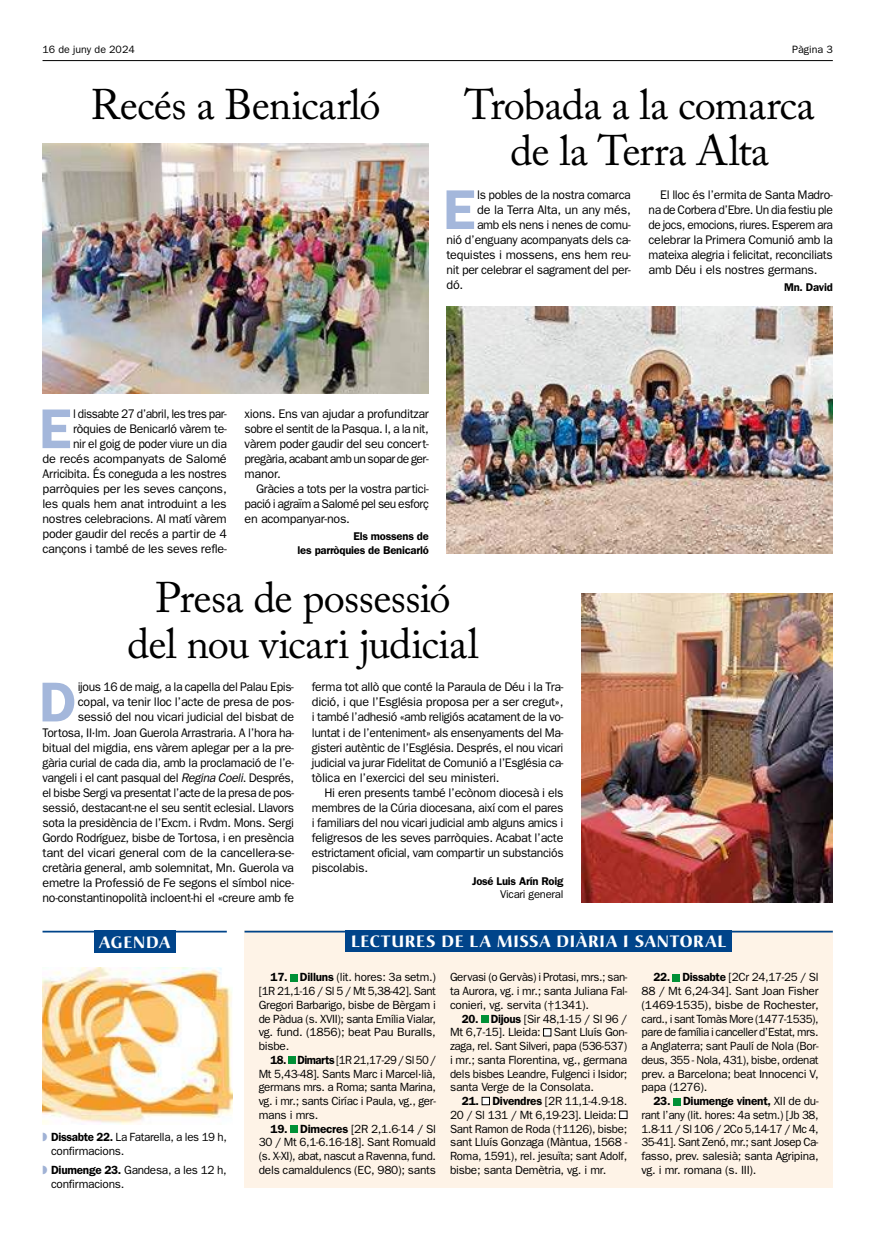
<style>
.page{position:relative;width:886px;height:1241px;background:#fff}
.page>*{position:absolute;margin:0;border:0;box-sizing:border-box;transform-origin:0 0}
.t1{font:600 56.38px "Franklin Gothic";color:#a4b7db}
.t2{font:600 56.25px "Franklin Gothic";color:#a4b7db}
.t3{font:42.5px/46.2px "Adobe Caslon Pro";letter-spacing:-.02em;color:#000;text-align:center}
.t4{font:700 16.25px "Christiana";letter-spacing:.045em;color:#fff}
.t5{font:12.5px/15px "Franklin Gothic";letter-spacing:-.025em;color:#000;text-align:justify}
.t6{font:12.5px/15px "Franklin Gothic";letter-spacing:-.025em;color:#000;text-align:right;scale:.95 1}
.t7{font:11.88px/13.8px "Franklin Gothic";letter-spacing:-.02em;color:#000;text-align:justify}
.t8{font:11.88px/13.8px "Franklin Gothic";letter-spacing:-.02em;color:#000;text-align:justify;scale:.95 1}
.t9{font:600 11.25px/13.1px "Franklin Gothic";letter-spacing:-.02em;color:#000;text-align:right}
.t10{font:11.25px "Franklin Gothic";letter-spacing:-.02em;color:#000}
.t11{font:10.62px "Franklin Gothic";color:#000}
.s1{font-style:italic}
.s2{color:#a0b2d5}
.s3{font-weight:600}
</style>
<div class="page">
<hr style="left:43px;top:60px;width:790px;height:1px;background:#000">
<div style="left:244px;top:930px;width:589px;height:257px;background:#fef3e7"></div>
<div style="left:94px;top:930px;width:81px;height:22px;background:#00448a"></div>
<hr style="left:43px;top:930px;width:184px;height:2px;background:#00448a">
<div style="left:290px;top:974px;width:7px;height:7px;background:#009036"></div>
<div style="left:288px;top:1056px;width:7px;height:7px;background:#009036"></div>
<div style="left:290px;top:1125px;width:8px;height:7px;background:#009036"></div>
<div style="left:481px;top:1015px;width:7px;height:7px;background:#009036"></div>
<div style="left:543px;top:1028px;width:8px;height:7px;background:#fff"></div>
<div style="left:543px;top:1028px;width:8px;height:8px;border:1px solid #000"></div>
<div style="left:482px;top:1097px;width:7px;height:7px;background:#fff"></div>
<div style="left:482px;top:1096px;width:8px;height:8px;border:1px solid #000"></div>
<div style="left:620px;top:1110px;width:7px;height:8px;background:#fff"></div>
<div style="left:619px;top:1110px;width:8px;height:8px;border:1px solid #000"></div>
<div style="left:673px;top:974px;width:7px;height:7px;background:#009036"></div>
<div style="left:673px;top:1097px;width:7px;height:7px;background:#009036"></div>
<div style="left:345px;top:930px;width:387px;height:21px;background:#00448a"></div>
<hr style="left:244px;top:930px;width:589px;height:2px;background:#00448a">
<img style="left:43px;top:144px;width:386px;height:249px">
<img style="left:581px;top:594px;width:252px;height:308px">
<img style="left:43px;top:967px;width:189px;height:156px">
<img style="left:446px;top:306px;width:387px;height:247px">
<p class="t11" style="left:43px;top:46px;width:94px">16 de juny de 2024</p>
<p class="t11" style="left:792px;top:46px;width:42px">Pàgina 3</p>
<h3 class="t3" style="left:91px;top:82px;width:292px">Recés a Benicarló</h3>
<h3 class="t3" style="left:465px;top:82px;width:352px">Trobada a la comarca de la Terra Alta</h3>
<h2 class="t2" style="left:443px;top:189px;width:34px">E</h2>
<p class="t5" style="left:477px;top:188px;width:155px">ls pobles de la nostra comarca</p>
<p class="t5" style="left:477px;top:203px;width:155px">de la Terra Alta, un any més,</p>
<p class="t5" style="left:477px;top:218px;width:155px">amb els nens i nenes de comu-</p>
<p class="t5" style="left:446px;top:233px;width:186px">nió d’enguany acompanyats dels ca-</p>
<p class="t5" style="left:446px;top:248px;width:186px">tequistes i mossens, ens hem reu-</p>
<p class="t5" style="left:446px;top:263px;width:186px">nit per celebrar el sagrament del per-</p>
<p class="t5" style="left:446px;top:278px;width:18px">dó.</p>
<p class="t5" style="left:648px;top:188px;width:186px;text-indent:12px">El lloc és l’ermita de Santa Madro&shy;na de Corbera d’Ebre. Un dia festiu ple de jocs, emocions, riures. Esperem ara celebrar la Primera Comunió amb la mateixa alegria i felicitat, reconciliats amb Déu i els nostres germans.</p>
<p class="t9" style="left:784px;top:281px;width:50px">Mn. David</p>
<p class="t6" style="left:43px;top:407px;width:196px">l dissabte 27 d’abril, les tres par&shy;ròquies de Benicarló vàrem te-<br>nir el goig de poder viure un dia<br>de recés acompanyats de Salomé Arricibita. És coneguda a les nostres parròquies per les seves cançons, les quals hem anat introduint a les nostres celebracions. Al matí vàrem poder gaudir del recés a partir de 4 cançons i també de les seves refle-</p>
<h2 class="t2" style="left:39px;top:408px;width:34px">E</h2>
<p class="t5" style="left:244px;top:407px;width:186px">xions. Ens van ajudar a profunditzar sobre el sentit de la Pasqua. I, a la nit, vàrem poder gaudir del seu concert&shy;pregària, acabant amb un sopar de ger&shy;manor.</p>
<p class="t5" style="left:244px;top:482px;width:186px;text-indent:12px">Gràcies a tots per la vostra partici&shy;pació i agraïm a Salomé pel seu esforç en acompanyar-nos.</p>
<p class="t9" style="left:298px;top:531px;width:133px">Els mossens de<br>les parròquies de Benicarló</p>
<h3 class="t3" style="left:127px;top:574px;width:353px">Presa de possessió del nou vicari judicial</h3>
<p class="t5" style="left:43px;top:680px;width:253px;text-align:right">ijous 16 de maig, a la capella del Palau Epis-<br>copal, va tenir lloc l’acte de presa de pos&shy;sessió del nou vicari judicial del bisbat de Tortosa, II·lm. Joan Guerola Arrastraria. A l’hora ha&shy;bitual del migdia, ens vàrem aplegar per a la pre&shy;gària curial de cada dia, amb la proclamació de l’e&shy;vangeli i el cant pasqual del <span class="s1">Regina Coeli</span>. Després, el bisbe Sergi va presentat l’acte de la presa de pos&shy;sessió, destacant-ne el seu sentit eclesial. Llavors sota la presidència de l’Excm. i Rvdm. Mons. Sergi Gordo Rodríguez, bisbe de Tortosa, i en presència tant del vicari general com de la cancellera-se&shy;cretària general, amb solemnitat, Mn. Guerola va emetre la Professió de Fe segons el símbol nice&shy;no-constantinopolità incloent-hi el «creure amb fe</p>
<p class="t5" style="left:312px;top:680px;width:253px">ferma tot allò que conté la Paraula de Déu i la Tra&shy;dició, i que l’Església proposa per a ser cregut», i també l’adhesió «amb religiós acatament de la vo&shy;luntat i de l’enteniment» als ensenyaments del Ma&shy;gisteri autèntic de l’Església. Després, el nou vicari judicial va jurar Fidelitat de Comunió a l’Església ca&shy;tòlica en l’exercici del seu ministeri.</p>
<h1 class="t1" style="left:39px;top:681px;width:39px">D</h1>
<p class="t5" style="left:312px;top:786px;width:253px;text-indent:13px">Hi eren presents també l’ecònom diocesà i els membres de la Cúria diocesana, així com el pares i familiars del nou vicari judicial amb alguns amics i feligresos de les seves parròquies. Acabat l’acte estrictament oficial, vam compartir un substanciós piscolabis.</p>
<p class="t9" style="left:472px;top:875px;width:93px">José Luis Arín Roig</p>
<p class="t10" style="left:500px;top:890px;width:65px">Vicari general</p>
<h3 class="t4" style="left:99px;top:932px;width:73px">AGENDA</h3>
<p class="t7" style="left:51px;top:1131px;width:177px;text-indent:-9px"><span class="s2">◗</span> <span class="s3">Dissabte 22.</span> La Fatarella, a les 19 h, confirmacions.</p>
<p class="t7" style="left:51px;top:1163px;width:177px;text-indent:-9px"><span class="s2">◗</span> <span class="s3">Diumenge 23.</span> Gandesa, a les 12 h, confirmacions.</p>
<h3 class="t4" style="left:351px;top:931px;width:377px">LECTURES DE LA MISSA DIÀRIA I SANTORAL</h3>
<p class="t7" style="left:259px;top:971px;width:179px;text-indent:12px"><span class="s3">17. Dilluns</span> (lit. hores: 3a setm.) [1R 21,1-16 / Sl 5 / Mt 5,38-42]. Sant Gregori Barbarigo, bisbe de Bèrgam i de Pàdua (s. XVII); santa Emília Vialar, vg. fund. (1856); beat Pau Buralls, bisbe.</p>
<p class="t8" style="left:259px;top:1053px;width:188px;text-indent:12px"><span class="s3">18. Dimarts</span> [1R 21,17-29 / Sl 50 / Mt 5,43-48]. Sants Marc i Marcel·lià, germans mrs. a Roma; santa Marina, vg. i mr.; sants Ciríac i Paula, vg., ger&shy;mans i mrs.</p>
<p class="t7" style="left:259px;top:1122px;width:179px;text-indent:12px"><span class="s3">19. Dimecres</span> [2R 2,1.6-14 / Sl 30 / Mt 6,1-6.16-18]. Sant Romuald (s. X-XI), abat, nascut a Ravenna, fund. dels camaldulencs (EC, 980); sants</p>
<p class="t7" style="left:450px;top:971px;width:179px">Gervasi (o Gervàs) i Protasi, mrs.; san&shy;ta Aurora, vg. i mr.; santa Juliana Fal&shy;conieri, vg. servita (†1341).</p>
<p class="t7" style="left:450px;top:1012px;width:179px;text-indent:12px"><span class="s3">20. Dijous</span> [Sir 48,1-15 / Sl 96 / Mt 6,7-15]. Lleida: Sant Lluís Gon&shy;zaga, rel. Sant Silveri, papa (536-537) i mr.; santa Florentina, vg., germana dels bisbes Leandre, Fulgenci i Isidor; santa Verge de la Consolata.</p>
<p class="t7" style="left:450px;top:1094px;width:179px;text-align:left;text-indent:12px"><span class="s3">21. Divendres</span> [2R 11,1-4.9-18.<br>20 / Sl 131 / Mt 6,19-23]. Lleida:<br>Sant Ramon de Roda (†1126), bisbe; sant Lluís Gonzaga (Màntua, 1568 - Roma, 1591), rel. jesuïta; sant Adolf, bisbe; santa Demètria, vg. i mr.</p>
<p class="t7" style="left:641px;top:971px;width:179px;text-indent:12px"><span class="s3">22. Dissabte</span> [2Cr 24,17-25 / Sl 88 / Mt 6,24-34]. Sant Joan Fisher (1469-1535), bisbe de Rochester, card., i sant Tomàs More (1477-1535), pare de família i canceller d’Estat, mrs. a Anglaterra; sant Paulí de Nola (Bor&shy;deus, 355 - Nola, 431), bisbe, ordenat prev. a Barcelona; beat Innocenci V, papa (1276).</p>
<p class="t7" style="left:641px;top:1094px;width:179px;text-indent:12px"><span class="s3">23. Diumenge vinent,</span> XII de du&shy;rant l’any (lit. hores: 4a setm.) [Jb 38, 1.8-11 / Sl 106 / 2Co 5,14-17 / Mc 4, 35-41]. Sant Zenó, mr.; sant Josep Ca&shy;fasso, prev. salesià; santa Agripina, vg. i mr. romana (s. III).</p>
</div>
